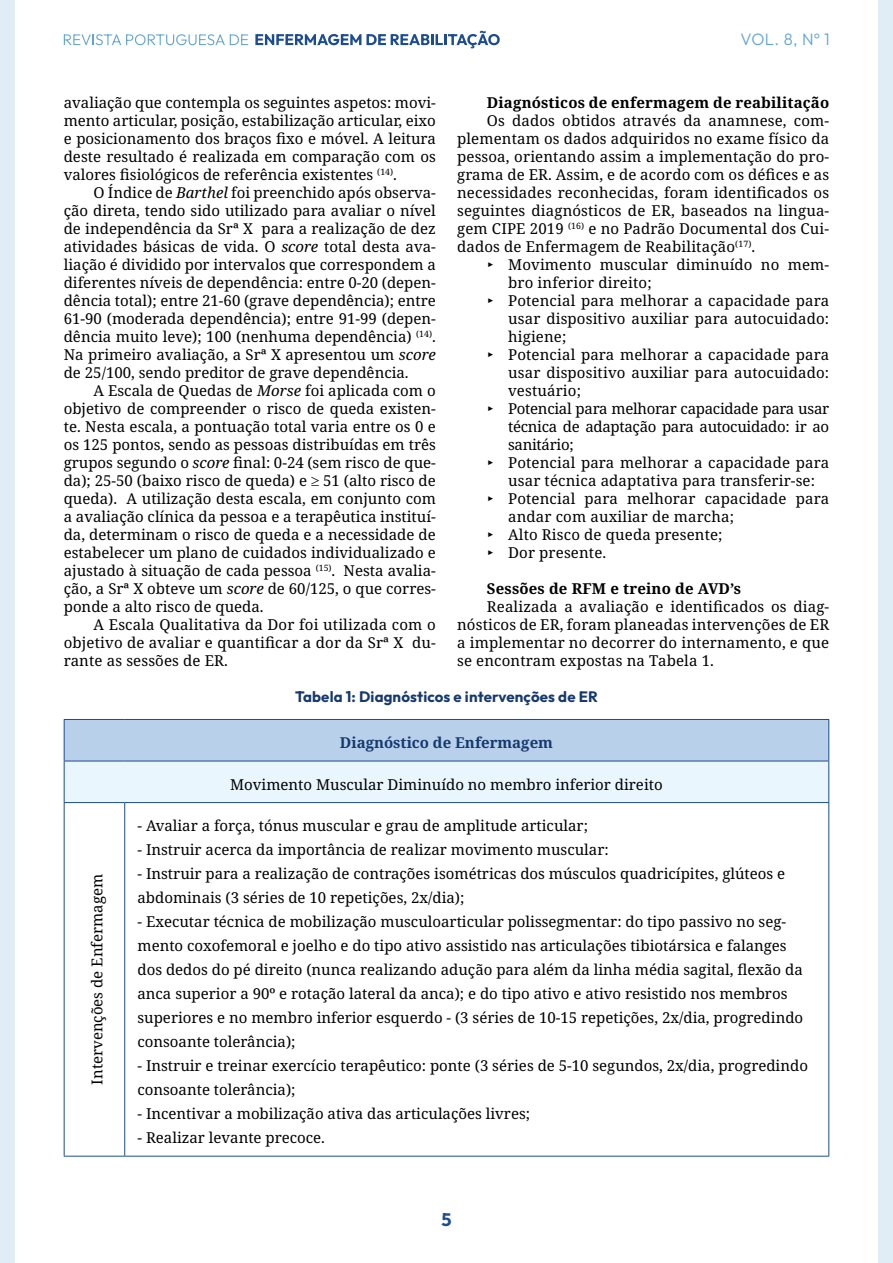
<style>
.page{position:relative;width:893px;height:1263px;background:#fff}
.page>*{position:absolute;margin:0;border:0;box-sizing:border-box;transform-origin:0 0}
.t1{font:700 18px "Outfit";color:#1d4c91}
.t2{font:300 16.5px "Outfit";color:#62a3d4}
.t3{font:15px/18px "Noto Serif";color:#000;text-align:justify}
.t4{font:15px "Noto Serif";letter-spacing:-.02em;color:#000}
.t5{font:700 15px "Noto Serif";letter-spacing:.01em;color:#000}
.t6{font:700 15px "Outfit";letter-spacing:.01em;color:#16396e}
.t7{font:700 15px "Noto Serif";color:#16396e}
.s1{font-style:italic}
</style>
<div class="page">
<div style="left:0;top:0;width:15px;height:1263px;background:#e0ecf6"></div>
<div style="left:878px;top:0;width:15px;height:1263px;background:#e0ecf6"></div>
<svg style="left:64px;top:34px;width:184px;height:11px"></svg>
<svg style="left:255px;top:31px;width:245px;height:17px"></svg>
<div style="left:64px;top:719px;width:765px;height:42px;background:#b9d0eb"></div>
<div style="left:64px;top:761px;width:765px;height:41px;background:#eaf6fe"></div>
<hr style="left:64px;top:719px;width:61px;height:1px;background:#1d4c91">
<hr style="left:64px;top:720px;width:1px;height:41px;background:#1d4c91">
<hr style="left:125px;top:719px;width:704px;height:1px;background:#1d4c91">
<hr style="left:828px;top:720px;width:1px;height:41px;background:#1d4c91">
<hr style="left:64px;top:761px;width:61px;height:1px;background:#1d4c91">
<hr style="left:64px;top:761px;width:1px;height:41px;background:#1d4c91">
<hr style="left:125px;top:761px;width:704px;height:1px;background:#1d4c91">
<hr style="left:828px;top:761px;width:1px;height:41px;background:#1d4c91">
<hr style="left:64px;top:802px;width:61px;height:1px;background:#1d4c91">
<hr style="left:64px;top:803px;width:1px;height:353px;background:#1d4c91">
<hr style="left:125px;top:802px;width:704px;height:1px;background:#1d4c91">
<hr style="left:124px;top:803px;width:1px;height:353px;background:#1d4c91">
<hr style="left:828px;top:803px;width:1px;height:353px;background:#1d4c91">
<hr style="left:64px;top:1156px;width:61px;height:1px;background:#1d4c91">
<hr style="left:125px;top:1156px;width:704px;height:1px;background:#1d4c91">
<p class="t2" style="left:740px;top:29px;width:91px">VOL. 8, Nº 1</p>
<p class="t5" style="left:487px;top:92px;width:344px">Diagnósticos de enfermagem de reabilitação</p>
<p class="t3" style="left:457px;top:112px;width:374px;text-indent:30px">Os dados obtidos através da anamnese, com&shy;plementam os dados adquiridos no exame físico da pessoa, orientando assim a implementação do pro&shy;grama de ER. Assim, e de acordo com os défices e as necessidades reconhecidas, foram identificados os seguintes diagnósticos de ER, baseados na lingua&shy;gem CIPE 2019 <sup>(16)</sup> e no Padrão Documental dos Cui&shy;dados de Enfermagem de Reabilitação<sup>(17)</sup>.</p>
<p class="t3" style="left:487px;top:256px;width:344px">‣ Movimento muscular diminuído no mem-</p>
<p class="t3" style="left:508px;top:274px;width:145px">bro inferior direito;</p>
<p class="t3" style="left:487px;top:292px;width:344px">‣ Potencial para melhorar a capacidade para</p>
<p class="t3" style="left:508px;top:310px;width:323px">usar dispositivo auxiliar para autocuidado:</p>
<p class="t3" style="left:508px;top:328px;width:60px">higiene;</p>
<p class="t3" style="left:487px;top:346px;width:344px">‣ Potencial para melhorar a capacidade para</p>
<p class="t3" style="left:508px;top:364px;width:323px">usar dispositivo auxiliar para autocuidado:</p>
<p class="t3" style="left:508px;top:382px;width:74px">vestuário;</p>
<p class="t4" style="left:487px;top:398px;width:344px">‣ Potencial para melhorar capacidade para usar</p>
<p class="t4" style="left:508px;top:416px;width:323px">técnica de adaptação para autocuidado: ir ao</p>
<p class="t4" style="left:508px;top:434px;width:67px">sanitário;</p>
<p class="t3" style="left:487px;top:454px;width:344px">‣ Potencial para melhorar a capacidade para</p>
<p class="t3" style="left:508px;top:472px;width:308px">usar técnica adaptativa para transferir-se:</p>
<p class="t3" style="left:487px;top:490px;width:344px">‣ Potencial para melhorar capacidade para</p>
<p class="t3" style="left:508px;top:508px;width:227px">andar com auxiliar de marcha;</p>
<p class="t3" style="left:487px;top:526px;width:237px">‣ Alto Risco de queda presente;</p>
<p class="t3" style="left:487px;top:544px;width:121px">‣ Dor presente.</p>
<p class="t5" style="left:487px;top:578px;width:256px">Sessões de RFM e treino de AVD’s</p>
<p class="t3" style="left:457px;top:598px;width:374px;text-indent:30px">Realizada a avaliação e identificados os diag&shy;nósticos de ER, foram planeadas intervenções de ER a implementar no decorrer do internamento, e que se encontram expostas na Tabela 1.</p>
<p class="t6" style="left:295px;top:687px;width:304px">Tabela 1: Diagnósticos e intervenções de ER</p>
<p class="t7" style="left:340px;top:732px;width:215px">Diagnóstico de Enfermagem</p>
<p class="t3" style="left:230px;top:776px;width:434px">Movimento Muscular Diminuído no membro inferior direito</p>
<p class="t3" style="left:64px;top:94px;width:374px">avaliação que contempla os seguintes aspetos: movi&shy;mento articular, posição, estabilização articular, eixo e posicionamento dos braços fixo e móvel. A leitura deste resultado é realizada em comparação com os valores fisiológicos de referência existentes <sup>(14)</sup>.</p>
<p class="t3" style="left:64px;top:184px;width:374px;text-indent:30px">O Índice de <span class="s1">Barthel</span> foi preenchido após observa&shy;ção direta, tendo sido utilizado para avaliar o nível de independência da Srª X para a realização de dez atividades básicas de vida. O <span class="s1">score</span> total desta ava&shy;liação é dividido por intervalos que correspondem a diferentes níveis de dependência: entre 0-20 (depen&shy;dência total); entre 21-60 (grave dependência); entre 61-90 (moderada dependência); entre 91-99 (depen&shy;dência muito leve); 100 (nenhuma dependência) <sup>(14)</sup>.<br>Na primeiro avaliação, a Srª X apresentou um <span class="s1">score </span>de 25/100, sendo preditor de grave dependência.</p>
<p class="t3" style="left:64px;top:382px;width:374px;text-indent:30px">A Escala de Quedas de <span class="s1">Morse</span> foi aplicada com o objetivo de compreender o risco de queda existen&shy;te. Nesta escala, a pontuação total varia entre os 0 e os 125 pontos, sendo as pessoas distribuídas em três grupos segundo o <span class="s1">score</span> final: 0-24 (sem risco de que&shy;da); 25-50 (baixo risco de queda) e ≥ 51 (alto risco de queda). A utilização desta escala, em conjunto com a avaliação clínica da pessoa e a terapêutica instituí&shy;da, determinam o risco de queda e a necessidade de estabelecer um plano de cuidados individualizado e ajustado à situação de cada pessoa <sup>(15)</sup>. Nesta avalia&shy;ção, a Srª X obteve um <span class="s1">score</span> de 60/125, o que corres&shy;ponde a alto risco de queda.</p>
<p class="t3" style="left:64px;top:616px;width:374px;text-indent:30px">A Escala Qualitativa da Dor foi utilizada com o objetivo de avaliar e quantificar a dor da Srª X du&shy;rante as sessões de ER.</p>
<p class="t3" style="left:89px;top:1084px;width:212px;rotate:-90deg">Intervenções de Enfermagem</p>
<p class="t3" style="left:137px;top:817px;width:452px">- Avaliar a força, tónus muscular e grau de amplitude articular;</p>
<p class="t3" style="left:137px;top:841px;width:473px">- Instruir acerca da importância de realizar movimento muscular:</p>
<p class="t3" style="left:137px;top:862px;width:649px;line-height:24px">- Instruir para a realização de contrações isométricas dos músculos quadricípites, glúteos e abdominais (3 séries de 10 repetições, 2x/dia);</p>
<p class="t3" style="left:137px;top:910px;width:667px;line-height:24px;text-align:left">- Executar técnica de mobilização musculoarticular polissegmentar: do tipo passivo no seg&shy;mento coxofemoral e joelho e do tipo ativo assistido nas articulações tibiotársica e falanges dos dedos do pé direito (nunca realizando adução para além da linha média sagital, flexão da anca superior a 90º e rotação lateral da anca); e do tipo ativo e ativo resistido nos membros superiores e no membro inferior esquerdo - (3 séries de 10-15 repetições, 2x/dia, progredindo consoante tolerância);</p>
<p class="t3" style="left:137px;top:1054px;width:672px;line-height:24px">- Instruir e treinar exercício terapêutico: ponte (3 séries de 5-10 segundos, 2x/dia, progredindo consoante tolerância);</p>
<p class="t3" style="left:137px;top:1105px;width:394px">- Incentivar a mobilização ativa das articulações livres;</p>
<p class="t3" style="left:137px;top:1129px;width:189px">- Realizar levante precoce.</p>
<p class="t1" style="left:441px;top:1207px;width:12px">5</p>
</div>
